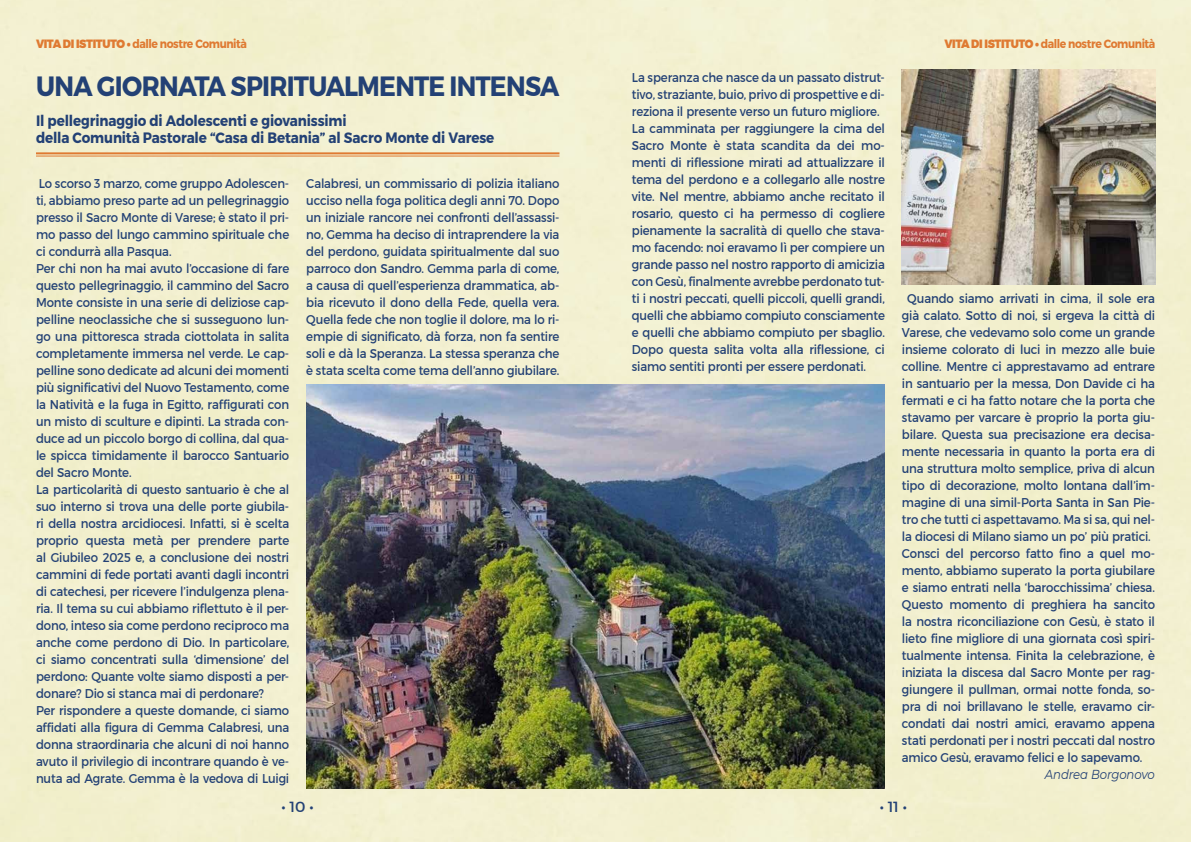
<style>
.page{position:relative;width:1191px;height:842px;background:#f2f0d0}
.page>*{position:absolute;margin:0;border:0;box-sizing:border-box;transform-origin:0 0}
.t1{font:700 27.8px "Montserrat";letter-spacing:-.035em;color:#234175;scale:.9 1}
.t2{font:700 15px/17px "Montserrat";letter-spacing:-.01em;color:#234175;scale:.9 1}
.t3{font:15px "Montserrat";color:#234175}
.t4{font:13px/17px "Montserrat";letter-spacing:-.01em;color:#234175;scale:.9 1}
.t5{font:italic 13px "Montserrat";letter-spacing:-.015em;color:#234175;scale:.9 1}
.t6{font:700 12px "Montserrat";letter-spacing:-.04em;color:#df7a32;scale:.9 1}
.s1{font-weight:900}
</style>
<div class="page">
<hr style="left:36px;top:152px;width:523px;height:2px;background:#df7a32">
<hr style="left:36px;top:156px;width:523px;height:1px;background:#df7a32">
<img style="left:306px;top:384px;width:579px;height:404px">
<img style="left:902px;top:69px;width:253px;height:215px">
<p class="t6" style="left:36px;top:36px;width:236px"><span class="s1">VITA DI ISTITUTO •</span> dalle nostre Comunità</p>
<p class="t6" style="left:944px;top:36px;width:236px"><span class="s1">VITA DI ISTITUTO •</span> dalle nostre Comunità</p>
<h1 class="t1" style="left:36px;top:69px;width:583px">UNA GIORNATA SPIRITUALMENTE INTENSA</h1>
<p class="t4" style="left:632px;top:69px;width:283px">La speranza che nasce da un passato distrut&shy;tivo, straziante, buio, privo di prospettive e di&shy;reziona il presente verso un futuro migliore.<br>La camminata per raggiungere la cima del Sacro Monte è stata scandita da dei mo&shy;menti di riflessione mirati ad attualizzare il tema del perdono e a collegarlo alle nostre vite. Nel mentre, abbiamo anche recitato il rosario, questo ci ha permesso di cogliere pienamente la sacralità di quello che stava&shy;mo facendo: noi eravamo lì per compiere un grande passo nel nostro rapporto di amicizia con Gesù, finalmente avrebbe perdonato tut&shy;ti i nostri peccati, quelli piccoli, quelli grandi, quelli che abbiamo compiuto consciamente e quelli che abbiamo compiuto per sbaglio.<br>Dopo questa salita volta alla riflessione, ci siamo sentiti pronti per essere perdonati.</p>
<p class="t2" style="left:36px;top:112px;width:511px">Il pellegrinaggio di Adolescenti e giovanissimi<br>della Comunità Pastorale “Casa di Betania” al Sacro Monte di Varese</p>
<p class="t4" style="left:36px;top:174px;width:283px">Lo scorso 3 marzo, come gruppo Adolescen&shy;ti, abbiamo preso parte ad un pellegrinaggio presso il Sacro Monte di Varese; è stato il pri&shy;mo passo del lungo cammino spirituale che ci condurrà alla Pasqua.<br>Per chi non ha mai avuto l’occasione di fare questo pellegrinaggio, il cammino del Sacro Monte consiste in una serie di deliziose cap&shy;pelline neoclassiche che si susseguono lun&shy;go una pittoresca strada ciottolata in salita completamente immersa nel verde. Le cap&shy;pelline sono dedicate ad alcuni dei momenti più significativi del Nuovo Testamento, come la Natività e la fuga in Egitto, raffigurati con un misto di sculture e dipinti. La strada con&shy;duce ad un piccolo borgo di collina, dal qua&shy;le spicca timidamente il barocco Santuario del Sacro Monte.<br>La particolarità di questo santuario è che al suo interno si trova una delle porte giubila&shy;ri della nostra arcidiocesi. Infatti, si è scelta proprio questa metà per prendere parte al Giubileo 2025 e, a conclusione dei nostri cammini di fede portati avanti dagli incontri di catechesi, per ricevere l’indulgenza plena&shy;ria. Il tema su cui abbiamo riflettuto è il per&shy;dono, inteso sia come perdono reciproco ma anche come perdono di Dio. In particolare, ci siamo concentrati sulla ‘dimensione’ del perdono: Quante volte siamo disposti a per&shy;donare? Dio si stanca mai di perdonare?<br>Per rispondere a queste domande, ci siamo affidati alla figura di Gemma Calabresi, una donna straordinaria che alcuni di noi hanno avuto il privilegio di incontrare quando è ve&shy;nuta ad Agrate. Gemma è la vedova di Luigi</p>
<p class="t4" style="left:306px;top:174px;width:283px;text-align:justify">Calabresi, un commissario di polizia italiano ucciso nella foga politica degli anni 70. Dopo un iniziale rancore nei confronti dell’assassi&shy;no, Gemma ha deciso di intraprendere la via del perdono, guidata spiritualmente dal suo parroco don Sandro. Gemma parla di come, a causa di quell’esperienza drammatica, ab&shy;bia ricevuto il dono della Fede, quella vera.<br>Quella fede che non toglie il dolore, ma lo ri&shy;empie di significato, dà forza, non fa sentire soli e dà la Speranza. La stessa speranza che è stata scelta come tema dell’anno giubilare.</p>
<p class="t4" style="left:902px;top:290px;width:283px;text-indent:5px">Quando siamo arrivati in cima, il sole era già calato. Sotto di noi, si ergeva la città di Varese, che vedevamo solo come un grande insieme colorato di luci in mezzo alle buie colline. Mentre ci apprestavamo ad entrare in santuario per la messa, Don Davide ci ha fermati e ci ha fatto notare che la porta che stavamo per varcare è proprio la porta giu&shy;bilare. Questa sua precisazione era decisa&shy;mente necessaria in quanto la porta era di una struttura molto semplice, priva di alcun tipo di decorazione, molto lontana dall’im&shy;magine di una simil-Porta Santa in San Pie&shy;tro che tutti ci aspettavamo. Ma si sa, qui nel&shy;la diocesi di Milano siamo un po’ più pratici.<br>Consci del percorso fatto fino a quel mo&shy;mento, abbiamo superato la porta giubilare e siamo entrati nella ‘barocchissima’ chiesa.<br>Questo momento di preghiera ha sancito la nostra riconciliazione con Gesù, è stato il lieto fine migliore di una giornata così spiri&shy;tualmente intensa. Finita la celebrazione, è iniziata la discesa dal Sacro Monte per rag&shy;giungere il pullman, ormai notte fonda, so&shy;pra di noi brillavano le stelle, eravamo cir&shy;condati dai nostri amici, eravamo appena stati perdonati per i nostri peccati dal nostro amico Gesù, eravamo felici e lo sapevamo.</p>
<p class="t5" style="left:1045px;top:765px;width:124px">Andrea Borgonovo</p>
<p class="t3" style="left:281px;top:798px;width:34px">• 10 •</p>
<p class="t3" style="left:879px;top:798px;width:29px">• 11 •</p>
</div>
